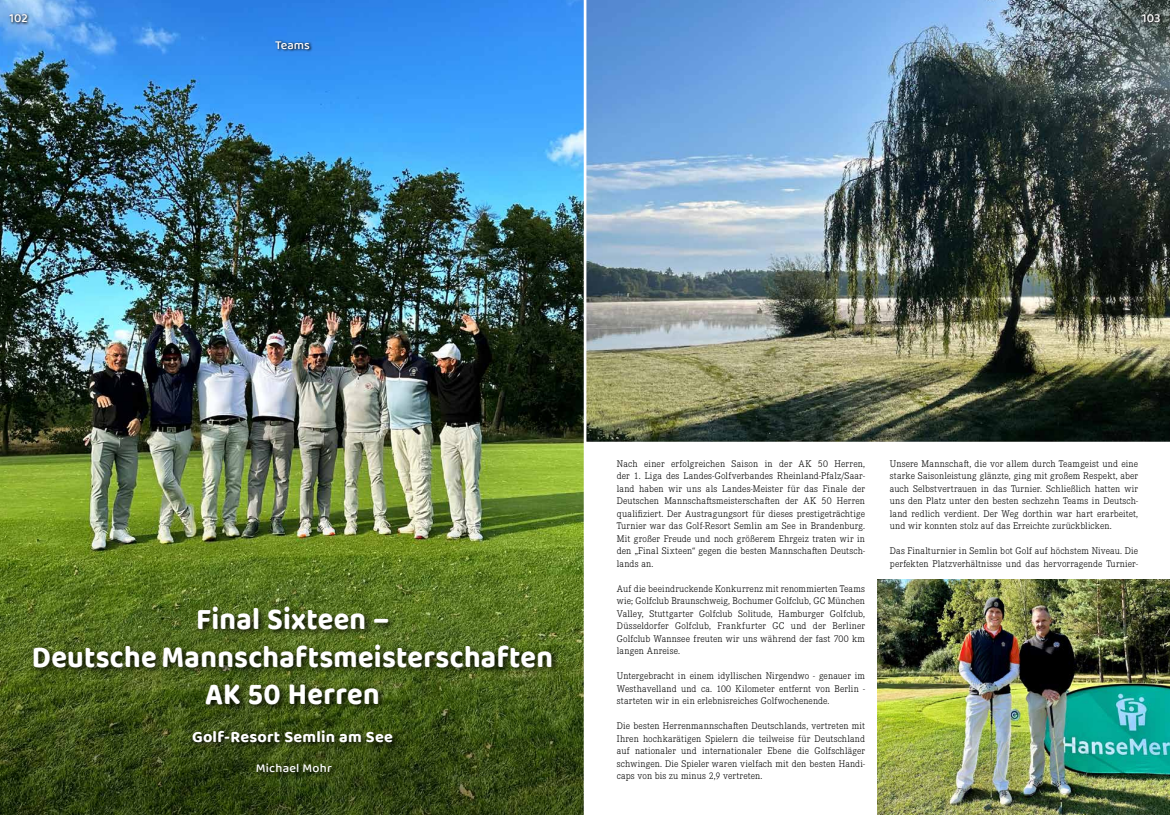
<style>
.page{position:relative;width:1170px;height:815px;background:#fff}
.page>*{position:absolute;margin:0;border:0;box-sizing:border-box;transform-origin:0 0}
.head{font:700 31.25px/37.5px "Baloo 2";letter-spacing:.01em;color:#fff;text-align:center;scale:.92 1}
.head-2{font:700 16.25px "Baloo 2";letter-spacing:.015em;color:#fff}
.Head_Sub{font:500 12.5px "Baloo 2";letter-spacing:.02em;color:#fff}
.Seitenzahl_weiss{font:500 12.5px "Baloo 2";color:#fff}
.Fliesstext_F3{font:300 10px/12.5px "Corporate E Pro";letter-spacing:.015em;color:#000;text-align:justify}
</style>
<div class="page">
<img style="left:586px;top:0;width:583px;height:442px">
<img style="left:0;top:0;width:584px;height:815px">
<div style="left:30px;top:605px;width:530px;height:175px;background:#000;opacity:.9"></div>
<svg style="left:274px;top:40px;width:39px;height:12px"></svg>
<img style="left:877px;top:579px;width:292px;height:236px">
<svg style="left:1141px;top:13px;width:22px;height:13px"></svg>
<svg style="left:8px;top:13px;width:22px;height:13px"></svg>
<p class="Seitenzahl_weiss" style="left:9px;top:9px;width:20px">102</p>
<p class="Seitenzahl_weiss" style="left:1142px;top:9px;width:20px">103</p>
<p class="Seitenzahl_weiss" style="left:275px;top:36px;width:36px">Teams</p>
<p class="head" style="left:32px;top:599px;width:568px">Final Sixteen –<br>Deutsche Mannschaftsmeisterschaften<br>AK 50 Herren</p>
<p class="head-2" style="left:192px;top:726px;width:202px">Golf-Resort Semlin am See</p>
<p class="Head_Sub" style="left:256px;top:759px;width:78px">Michael Mohr</p>
<p class="Fliesstext_F3" style="left:617px;top:457px;width:250px">Nach einer erfolgreichen Saison in der AK 50 Herren, der 1. Liga des Landes-Golfverbandes Rheinland-Pfalz/Saar&shy;land haben wir uns als Landes-Meister für das Finale der Deutschen Mannschaftsmeisterschaften der AK 50 Herren qualifiziert. Der Austragungsort für dieses prestigeträchtige Turnier war das Golf-Resort Semlin am See in Brandenburg.<br>Mit großer Freude und noch größerem Ehrgeiz traten wir in den „Final Sixteen“ gegen die besten Mannschaften Deutsch&shy;lands an.</p>
<p class="Fliesstext_F3" style="left:617px;top:582px;width:250px">Auf die beeindruckende Konkurrenz mit renommierten Teams wie; Golfclub Braunschweig, Bochumer Golfclub, GC München Valley, Stuttgarter Golfclub Solitude, Hamburger Golfclub, Düsseldorfer Golfclub, Frankfurter GC und der Berliner Golfclub Wannsee freuten wir uns während der fast 700 km langen Anreise.</p>
<p class="Fliesstext_F3" style="left:617px;top:669px;width:250px">Untergebracht in einem idyllischen Nirgendwo - genauer im Westhavelland und ca. 100 Kilometer entfernt von Berlin - starteten wir in ein erlebnisreiches Golfwochenende.</p>
<p class="Fliesstext_F3" style="left:617px;top:719px;width:250px">Die besten Herrenmannschaften Deutschlands, vertreten mit Ihren hochkarätigen Spielern die teilweise für Deutschland auf nationaler und internationaler Ebene die Golfschläger schwingen. Die Spieler waren vielfach mit den besten Handi&shy;caps von bis zu minus 2,9 vertreten.</p>
<p class="Fliesstext_F3" style="left:889px;top:457px;width:250px">Unsere Mannschaft, die vor allem durch Teamgeist und eine starke Saisonleistung glänzte, ging mit großem Respekt, aber auch Selbstvertrauen in das Turnier. Schließlich hatten wir uns den Platz unter den besten sechzehn Teams in Deutsch&shy;land redlich verdient. Der Weg dorthin war hart erarbeitet, und wir konnten stolz auf das Erreichte zurückblicken.</p>
<p class="Fliesstext_F3" style="left:889px;top:544px;width:250px">Das Finalturnier in Semlin bot Golf auf höchstem Niveau. Die perfekten Platzverhältnisse und das hervorragende Turnier-</p>
</div>
